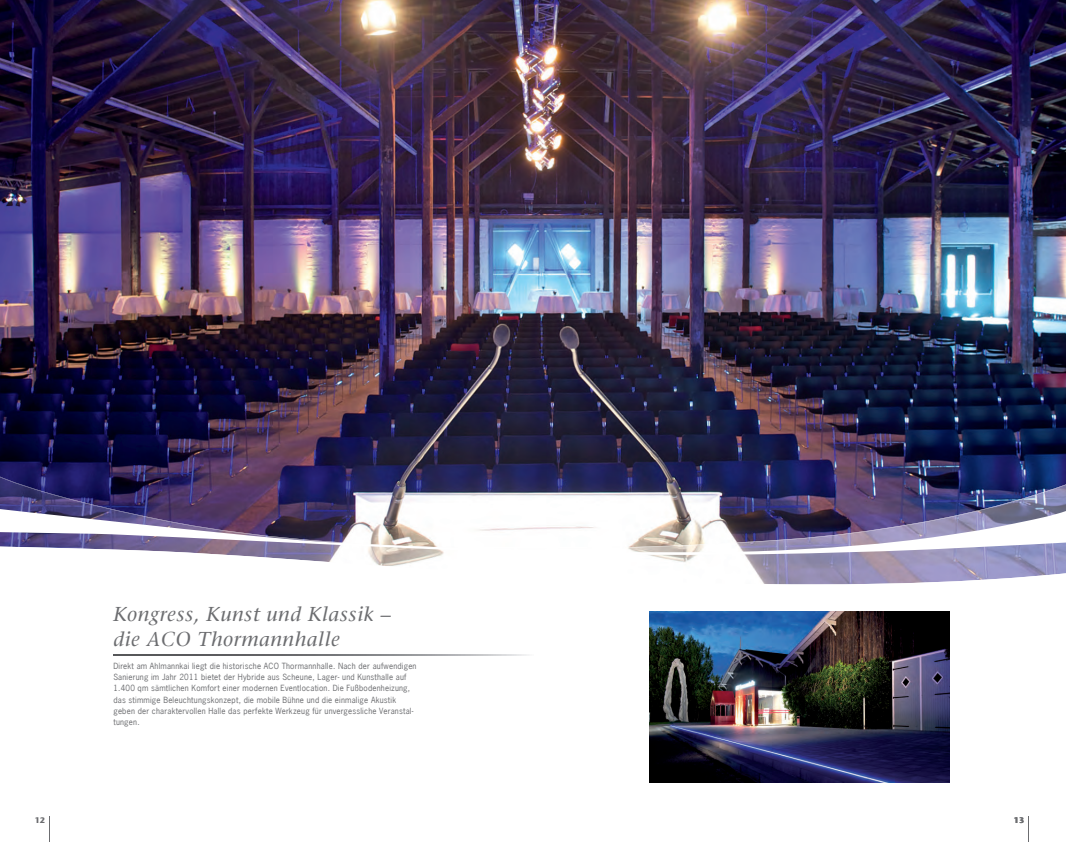
<style>
.page{position:relative;width:1066px;height:842px;background:#fff}
.page>*{position:absolute;margin:0;border:0;box-sizing:border-box;transform-origin:0 0}
.t1{font:italic 20px/25px "Stone Serif";letter-spacing:.03em;color:#6c6d70}
.t2{font:8px/11.3px "News Gothic";letter-spacing:.025em;color:#6c6d70}
.t3{font:700 8px "Stone Sans";color:#6c6d70}
</style>
<div class="page">
<img style="left:0;top:0;width:1066px;height:477px">
<img style="left:0;top:477px;width:1066px;height:23px">
<svg style="left:113px;top:558px;width:953px;height:97px"></svg>
<img style="left:0;top:500px;width:1066px;height:58px">
<img style="left:649px;top:612px;width:301px;height:170px">
<svg style="left:49px;top:816px;width:1px;height:26px"></svg>
<svg style="left:1028px;top:816px;width:1px;height:26px"></svg>
<svg style="left:113px;top:655px;width:414px;height:1px"></svg>
<h1 class="t1" style="left:113px;top:602px;width:279px">Kongress, Kunst und Klassik – die ACO Thormannhalle</h1>
<p class="t2" style="left:113px;top:660px;width:305px">Direkt am Ahlmannkai liegt die historische ACO Thormannhalle. Nach der aufwendigen Sanierung im Jahr 2011 bietet der Hybride aus Scheune, Lager- und Kunsthalle auf 1.400 qm sämtlichen Komfort einer modernen Eventlocation. Die Fußbodenheizung, das stimmige Beleuchtungskonzept, die mobile Bühne und die einmalige Akustik geben der charaktervollen Halle das perfekte Werkzeug für unvergessliche Veranstal&shy;tungen.</p>
<p class="t3" style="left:35px;top:815px;width:12px">12</p>
<p class="t3" style="left:1014px;top:815px;width:12px">13</p>
</div>
